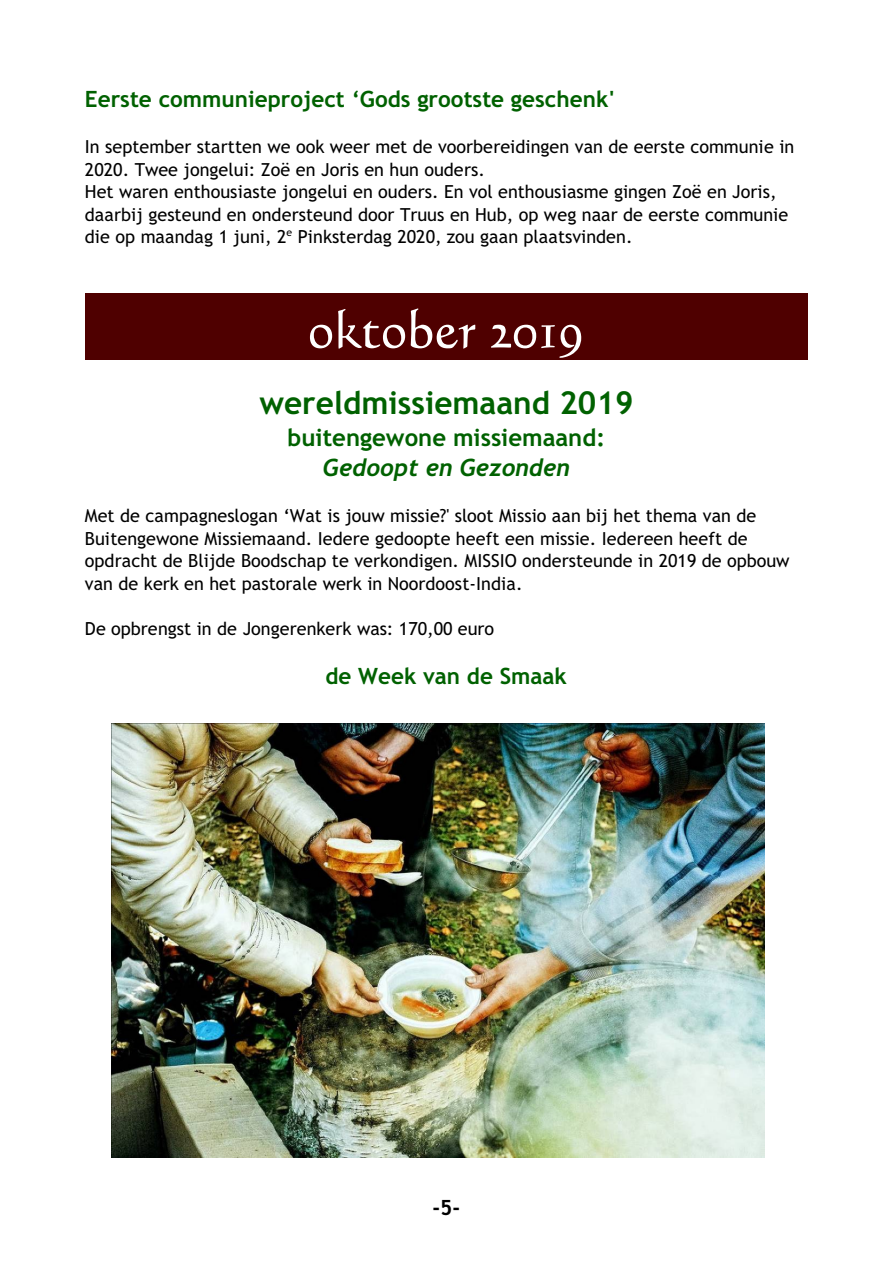
<style>
.page{position:relative;width:893px;height:1263px;background:#fff}
.page>*{position:absolute;margin:0;border:0;box-sizing:border-box;transform-origin:0 0}
.t1{font:54px "Calligraphic 421 BT Roman B";letter-spacing:.005em;color:#fff}
.t2{font:700 31.5px "Trebuchet MS";color:#006100}
.t3{font:700 24px "Trebuchet MS";color:#006100}
.t4{font:italic 700 24px "Trebuchet MS";color:#006100}
.t5{font:700 22.5px "Trebuchet MS";color:#006100}
.t6{font:700 21px "Trebuchet MS";color:#000}
.t7{font:18px/22.5px "Trebuchet MS";color:#000}
</style>
<div class="page">
<div style="left:85px;top:293px;width:723px;height:67px;background:#4f0000"></div>
<img style="left:112px;top:723px;width:652px;height:434px">
<p class="t5" style="left:85px;top:91px;width:531px">Eerste communieproject ‘Gods grootste geschenk'</p>
<p class="t7" style="left:85px;top:137px;width:711px">In september startten we ook weer met de voorbereidingen van de eerste communie in 2020. Twee jongelui: Zoë en Joris en hun ouders.<br>Het waren enthousiaste jongelui en ouders. En vol enthousiasme gingen Zoë en Joris, daarbij gesteund en ondersteund door Truus en Hub, op weg naar de eerste communie die op maandag 1 juni, 2<sup>e</sup> Pinksterdag 2020, zou gaan plaatsvinden.</p>
<h1 class="t1" style="left:308px;top:307px;width:278px">oktober 2019</h1>
<h2 class="t2" style="left:259px;top:391px;width:376px">wereldmissiemaand 2019</h2>
<h3 class="t3" style="left:287px;top:428px;width:319px">buitengewone missiemaand:</h3>
<h3 class="t4" style="left:323px;top:458px;width:248px">Gedoopt en Gezonden</h3>
<p class="t7" style="left:85px;top:506px;width:706px">Met de campagneslogan ‘Wat is jouw missie?' sloot Missio aan bij het thema van de Buitengewone Missiemaand. Iedere gedoopte heeft een missie. Iedereen heeft de opdracht de Blijde Boodschap te verkondigen. MISSIO ondersteunde in 2019 de opbouw van de kerk en het pastorale werk in Noordoost-India.</p>
<p class="t7" style="left:85px;top:619px;width:411px">De opbrengst in de Jongerenkerk was: 170,00 euro</p>
<p class="t5" style="left:325px;top:668px;width:243px">de Week van de Smaak</p>
<p class="t6" style="left:432px;top:1199px;width:29px">-5-</p>
</div>
